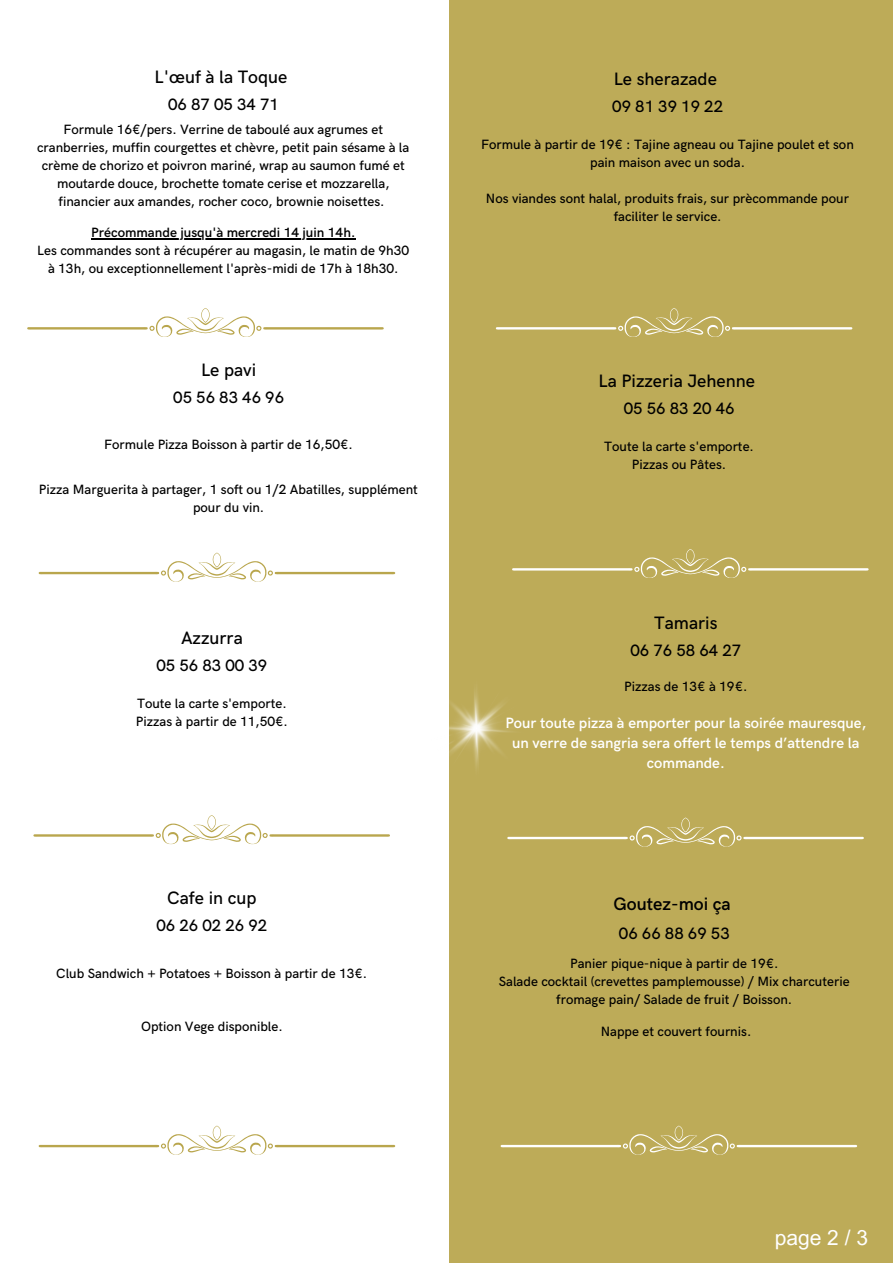
<style>
.page{position:relative;width:893px;height:1264px;background:#fff}
.page>*{position:absolute;margin:0;border:0;box-sizing:border-box;transform-origin:0 0}
.t1{font:21px "Arial MT Pro";color:#fff}
.t2{font:500 18px "HK Grotesk";color:#000}
.t3{font:600 18px "HK Grotesk";color:#000}
.t4{font:500 16.5px "HK Grotesk";color:#000}
.t5{font:600 15px/20.2px "HK Grotesk";color:#fff;text-align:center}
.t6{font:500 13.5px/18px "HK Grotesk";color:#000;text-align:center}
.t7{font:600 13.5px "HK Grotesk";color:#000}
</style>
<div class="page">
<div style="left:449px;top:0;width:443px;height:1262px;background:#bdab58"></div>
<svg style="left:33px;top:815px;width:357px;height:29px"></svg>
<svg style="left:496px;top:308px;width:356px;height:29px"></svg>
<svg style="left:512px;top:549px;width:356px;height:29px"></svg>
<svg style="left:27px;top:308px;width:357px;height:29px"></svg>
<svg style="left:39px;top:552px;width:356px;height:30px"></svg>
<hr style="left:91px;top:238px;width:264px;height:1px;background:#000">
<svg style="left:507px;top:817px;width:356px;height:29px"></svg>
<img style="left:449px;top:690px;width:63px;height:78px">
<svg style="left:39px;top:1125px;width:356px;height:29px"></svg>
<svg style="left:500px;top:1125px;width:357px;height:29px"></svg>
<p class="t2" style="left:155px;top:67px;width:134px">L'œuf à la Toque</p>
<p class="t4" style="left:168px;top:95px;width:112px">06 87 05 34 71</p>
<p class="t6" style="left:37px;top:121px;width:373px">Formule 16€/pers. Verrine de taboulé aux agrumes et cranberries, muffin courgettes et chèvre, petit pain sésame à la crème de chorizo et poivron mariné, wrap au saumon fumé et moutarde douce, brochette tomate cerise et mozzarella, financier aux amandes, rocher coco, brownie noisettes.</p>
<p class="t7" style="left:91px;top:225px;width:265px">Précommande jusqu'à mercredi 14 juin 14h.</p>
<p class="t6" style="left:37px;top:242px;width:373px">Les commandes sont à récupérer au magasin, le matin de 9h30 à 13h, ou exceptionnellement l'après-midi de 17h à 18h30.</p>
<p class="t2" style="left:201px;top:359px;width:57px">Le pavi</p>
<p class="t4" style="left:173px;top:388px;width:112px">05 56 83 46 96</p>
<p class="t6" style="left:104px;top:436px;width:250px">Formule Pizza Boisson à partir de 16,50€.</p>
<p class="t6" style="left:39px;top:481px;width:380px">Pizza Marguerita à partager, 1 soft ou 1/2 Abatilles, supplément pour du vin.</p>
<p class="t2" style="left:181px;top:628px;width:63px">Azzurra</p>
<p class="t4" style="left:156px;top:656px;width:112px">05 56 83 00 39</p>
<p class="t6" style="left:137px;top:695px;width:151px">Toute la carte s'emporte.</p>
<p class="t6" style="left:136px;top:713px;width:153px">Pizzas à partir de 11,50€.</p>
<p class="t2" style="left:167px;top:888px;width:91px">Cafe in cup</p>
<p class="t4" style="left:156px;top:916px;width:112px">06 26 02 26 92</p>
<p class="t6" style="left:56px;top:964px;width:312px">Club Sandwich + Potatoes + Boisson à partir de 13€.</p>
<p class="t6" style="left:141px;top:1017px;width:143px">Option Vege disponible.</p>
<p class="t2" style="left:613px;top:69px;width:105px">Le sherazade</p>
<p class="t4" style="left:612px;top:97px;width:112px">09 81 39 19 22</p>
<p class="t6" style="left:481px;top:136px;width:374px">Formule à partir de 19€ : Tajine agneau ou Tajine poulet et son pain maison avec un soda.</p>
<p class="t6" style="left:486px;top:190px;width:364px">Nos viandes sont halal, produits frais, sur prècommande pour faciliter le service.</p>
<p class="t2" style="left:598px;top:370px;width:158px">La Pizzeria Jehenne</p>
<p class="t4" style="left:623px;top:399px;width:112px">05 56 83 20 46</p>
<p class="t6" style="left:604px;top:438px;width:151px">Toute la carte s'emporte.</p>
<p class="t6" style="left:632px;top:456px;width:96px">Pizzas ou Pâtes.</p>
<p class="t2" style="left:654px;top:613px;width:65px">Tamaris</p>
<p class="t4" style="left:630px;top:641px;width:112px">06 76 58 64 27</p>
<p class="t6" style="left:624px;top:678px;width:125px">Pizzas de 13€ à 19€.</p>
<p class="t5" style="left:505px;top:713px;width:362px">Pour toute pizza à emporter pour la soirée mauresque, un verre de sangria sera offert le temps d’attendre la commande.</p>
<p class="t3" style="left:613px;top:893px;width:119px">Goutez-moi ça</p>
<p class="t4" style="left:619px;top:924px;width:112px">06 66 88 69 53</p>
<p class="t6" style="left:570px;top:954px;width:210px">Panier pique-nique à partir de 19€.</p>
<p class="t6" style="left:498px;top:972px;width:352px">Salade cocktail (crevettes pamplemousse) / Mix charcuterie fromage pain/ Salade de fruit / Boisson.</p>
<p class="t6" style="left:600px;top:1022px;width:152px">Nappe et couvert fournis.</p>
<p class="t1" style="left:774px;top:1229px;width:95px">page 2 / 3</p>
</div>
